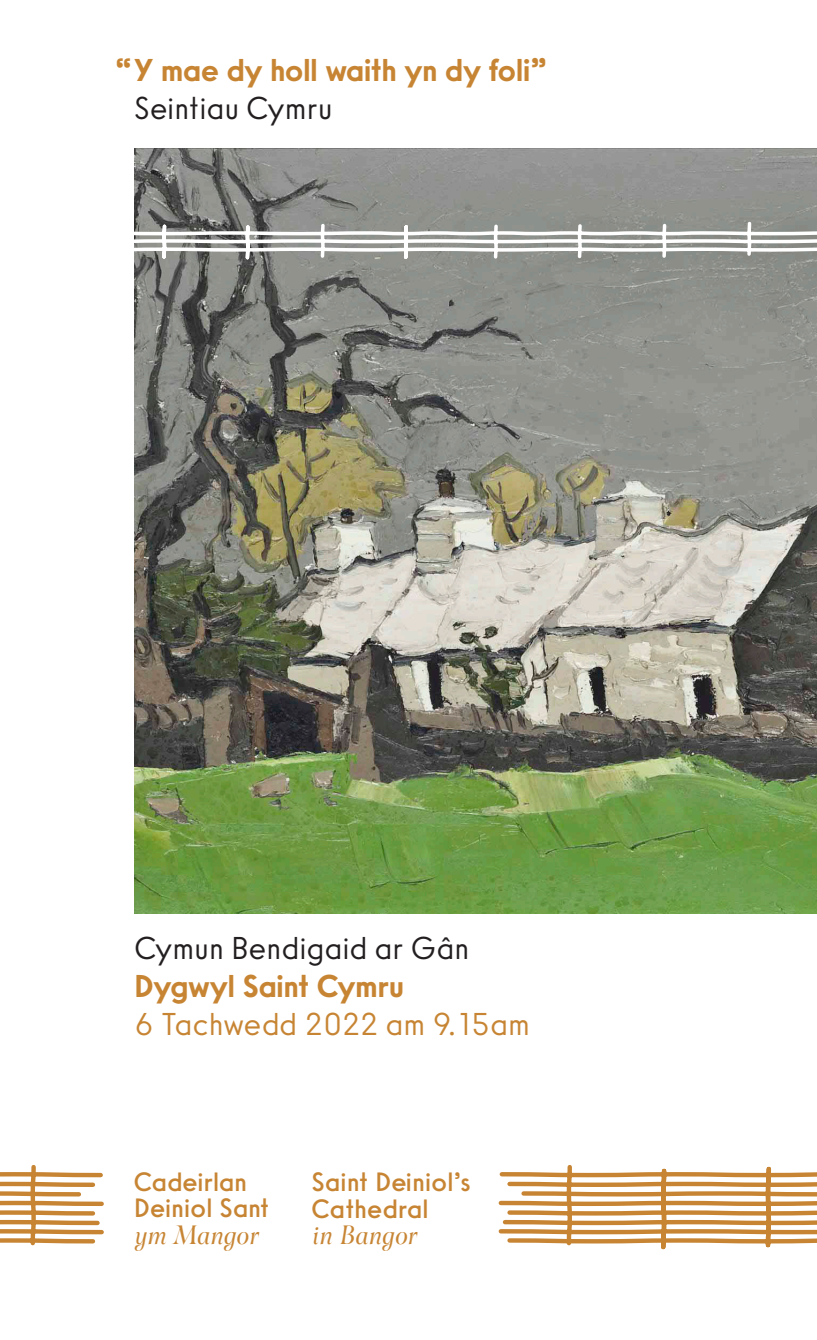
<style>
.page{position:relative;width:817px;height:1340px;background:#fff}
.page>*{position:absolute;margin:0;border:0;box-sizing:border-box;transform-origin:0 0}
.t1{font:100 31.5px/37.8px "Sawton Circular";letter-spacing:-.005em;color:#c78534}
.t2{font:100 31.5px "Sawton Circular";color:#231f20}
.t3{font:500 31.5px "Sawton Circular";color:#c78534}
.t4{font:26.55px/26.6px "Sawton Circular";letter-spacing:.01em;color:#c78534}
.s1{font-weight:500}
.s2{font-family:"Scilla";font-style:italic}
</style>
<div class="page">
<svg style="left:0;top:1165px;width:816px;height:85px"></svg>
<img style="left:134px;top:148px;width:682px;height:765px">
<svg style="left:134px;top:220px;width:682px;height:42px"></svg>
<p class="t3" style="left:115px;top:51px;width:432px">“Y mae dy holl waith yn dy foli”</p>
<p class="t2" style="left:134px;top:89px;width:200px">Seintiau Cymru</p>
<p class="t2" style="left:134px;top:929px;width:336px">Cymun Bendigaid ar Gân</p>
<p class="t1" style="left:134px;top:967px;width:397px"><span class="s1">Dygwyl Saint Cymru<br></span>6 Tachwedd 2022 am 9.15am</p>
<p class="t4" style="left:134px;top:1168px;width:137px">Cadeirlan<br>Deiniol Sant <span class="s2">ym Mangor</span></p>
<p class="t4" style="left:311px;top:1168px;width:160px">Saint Deiniol’s<br>Cathedral<br><span class="s2">in Bangor</span></p>
</div>
